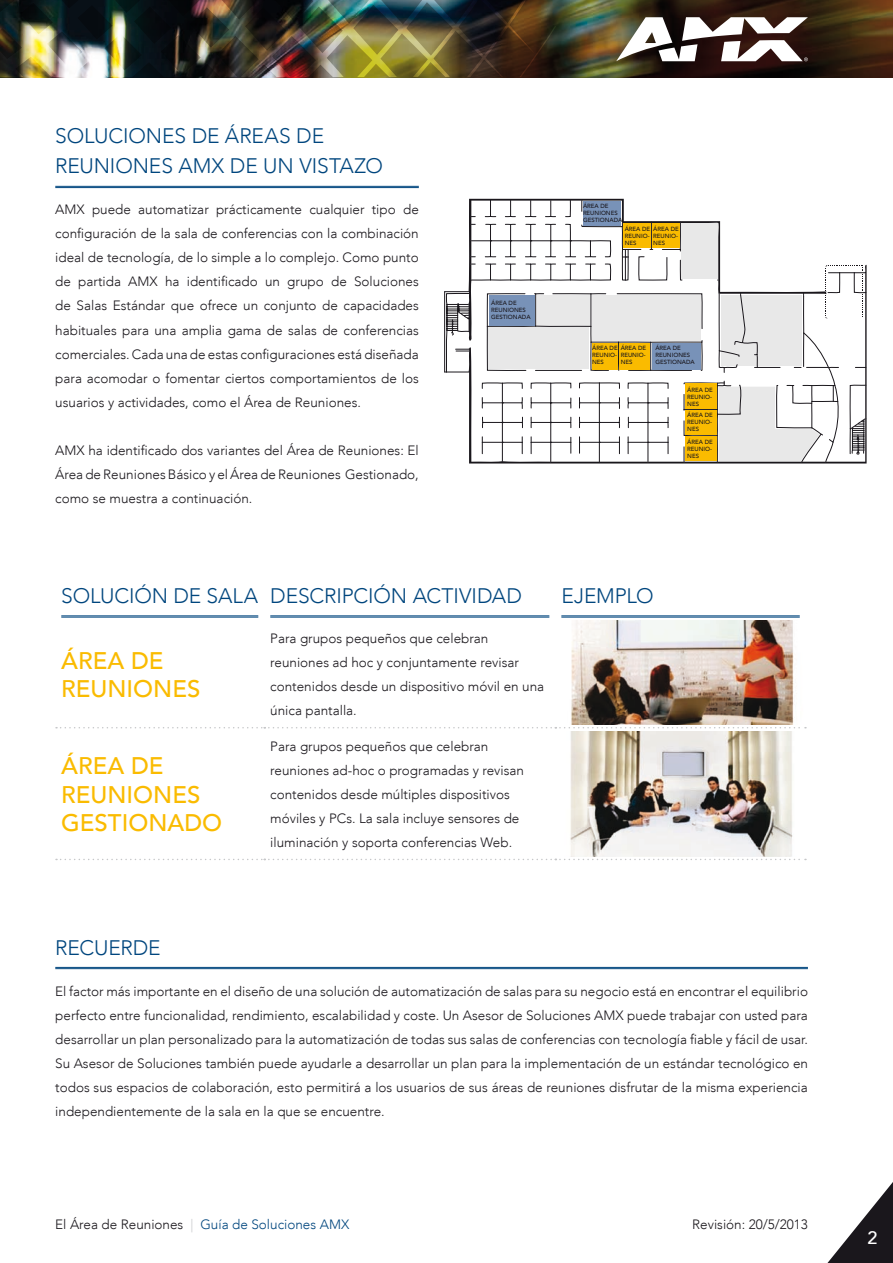
<style>
.page{position:relative;width:893px;height:1263px;background:#fff}
.page>*{position:absolute;margin:0;border:0;box-sizing:border-box;transform-origin:0 0}
.t1{font:500 24px/28.8px "Avenir LT";color:#fabb00}
.t2{font:300 21px/30px "Avenir LT";letter-spacing:-.005em;color:#00467e;text-align:center}
.t3{font:500 18px "Avenir LT";color:#fff}
.t4{font:300 13.5px/24px "Avenir LT";color:#1a171c;text-align:justify}
.t5{font:300 13.5px "Avenir LT";color:#00467e}
.t6{font:500 6px/7.2px "Avenir LT";color:#1a171c}
.s1{color:#1a171c}
.s2{color:#c6c7c9}
</style>
<div class="page">
<img style="left:556px;top:0;width:336px;height:77px">
<img style="left:0;top:0;width:556px;height:77px">
<svg style="left:616px;top:17px;width:192px;height:44px"></svg>
<svg style="left:827px;top:1182px;width:66px;height:81px"></svg>
<svg style="left:892px;top:0;width:1px;height:77px"></svg>
<hr style="left:55px;top:186px;width:364px;height:1px;background:#00467e">
<hr style="left:55px;top:187px;width:364px;height:1px;background:#00467e">
<svg style="left:56px;top:727px;width:750px;height:1px"></svg>
<svg style="left:56px;top:859px;width:750px;height:1px"></svg>
<hr style="left:61px;top:616px;width:197px;height:1px;background:#00467e">
<hr style="left:61px;top:617px;width:197px;height:1px;background:#00467e">
<hr style="left:270px;top:616px;width:279px;height:1px;background:#00467e">
<hr style="left:270px;top:617px;width:279px;height:1px;background:#00467e">
<hr style="left:561px;top:616px;width:239px;height:1px;background:#00467e">
<hr style="left:561px;top:617px;width:239px;height:1px;background:#00467e">
<hr style="left:444px;top:292px;width:1px;height:80px;background:#1a171c">
<svg style="left:445px;top:199px;width:422px;height:264px"></svg>
<img style="left:571px;top:620px;width:223px;height:105px">
<img style="left:570px;top:731px;width:223px;height:125px">
<hr style="left:55px;top:967px;width:753px;height:1px;background:#00467e">
<hr style="left:55px;top:968px;width:753px;height:1px;background:#00467e">
<h2 class="t2" style="left:55px;top:121px;width:327px">CIONES DE áreas de<br>reuni on es AMX DE U N VISTAZO</h2>
<p class="t4" style="left:55px;top:198px;width:365px">AMX puede automatizar prácticamente cualquier tipo de configuración de la sala de conferencias con la combinación ideal de tecnología, de lo simple a lo complejo. Como punto de partida AMX ha identificado un grupo de Soluciones de Salas Estándar que ofrece un conjunto de capacidades habituales para una amplia gama de salas de conferencias comerciales. Cada una de estas configuraciones está diseñada para acomodar o fomentar ciertos comportamientos de los usuarios y actividades, como el Área de Reuniones.</p>
<p class="t4" style="left:55px;top:438px;width:365px">AMX ha identificado dos variantes del Área de Reuniones: El Área de Reuniones Básico y el Área de Reuniones Gestionado, como se muestra a continuación.</p>
<h2 class="t2" style="left:55px;top:121px;width:14px">SOLU</h2>
<p class="t6" style="left:491px;top:299px;width:9px">ÁREA</p>
<p class="t6" style="left:509px;top:299px;width:5px">DE</p>
<p class="t6" style="left:491px;top:306px;width:10px">REUNIONES<br>GESTIONADA</p>
<p class="t6" style="left:583px;top:202px;width:9px">ÁREA</p>
<p class="t6" style="left:600px;top:202px;width:5px">DE</p>
<p class="t6" style="left:583px;top:209px;width:10px">REUNIONES<br>GESTIONADA</p>
<p class="t6" style="left:625px;top:225px;width:9px">ÁREA</p>
<p class="t6" style="left:642px;top:225px;width:5px">DE</p>
<p class="t6" style="left:625px;top:232px;width:5px">REUNIO</p>
<p class="t6" style="left:648px;top:232px;width:3px">-</p>
<p class="t6" style="left:625px;top:239px;width:5px">NES</p>
<p class="t6" style="left:653px;top:225px;width:9px">ÁREA</p>
<p class="t6" style="left:671px;top:225px;width:5px">DE</p>
<p class="t6" style="left:653px;top:232px;width:5px">REUNIO</p>
<p class="t6" style="left:676px;top:232px;width:3px">-</p>
<p class="t6" style="left:653px;top:239px;width:5px">NES</p>
<p class="t6" style="left:592px;top:344px;width:9px">ÁREA</p>
<p class="t6" style="left:610px;top:344px;width:5px">DE</p>
<p class="t6" style="left:592px;top:352px;width:5px">REUNIO</p>
<p class="t6" style="left:615px;top:352px;width:3px">-</p>
<p class="t6" style="left:592px;top:359px;width:5px">NES</p>
<p class="t6" style="left:621px;top:344px;width:9px">ÁREA</p>
<p class="t6" style="left:638px;top:344px;width:5px">DE</p>
<p class="t6" style="left:621px;top:352px;width:5px">REUNIO</p>
<p class="t6" style="left:644px;top:352px;width:3px">-</p>
<p class="t6" style="left:621px;top:359px;width:5px">NES</p>
<p class="t6" style="left:655px;top:344px;width:9px">ÁREA</p>
<p class="t6" style="left:673px;top:344px;width:5px">DE</p>
<p class="t6" style="left:655px;top:352px;width:10px">REUNIONES<br>GESTIONADA</p>
<p class="t6" style="left:687px;top:386px;width:9px">ÁREA</p>
<p class="t6" style="left:705px;top:386px;width:5px">DE</p>
<p class="t6" style="left:687px;top:393px;width:5px">REUNIO</p>
<p class="t6" style="left:710px;top:393px;width:3px">-</p>
<p class="t6" style="left:687px;top:398px;width:9px;line-height:10.9px">NES<br>ÁREA</p>
<p class="t6" style="left:705px;top:411px;width:5px">DE</p>
<p class="t6" style="left:687px;top:418px;width:5px">REUNIO</p>
<p class="t6" style="left:710px;top:418px;width:3px">-</p>
<p class="t6" style="left:687px;top:423px;width:9px;line-height:12.5px">NES<br>ÁREA</p>
<p class="t6" style="left:705px;top:438px;width:5px">DE</p>
<p class="t6" style="left:687px;top:445px;width:5px">REUNIO</p>
<p class="t6" style="left:710px;top:445px;width:3px">-</p>
<p class="t6" style="left:687px;top:452px;width:5px">NES</p>
<h2 class="t2" style="left:61px;top:581px;width:260px">Solución de Sala Descripci</h2>
<h2 class="t2" style="left:374px;top:581px;width:64px">ón Activi</h2>
<h2 class="t2" style="left:477px;top:581px;width:46px">dad</h2>
<h2 class="t2" style="left:561px;top:581px;width:94px">Ejemplo</h2>
<h1 class="t1" style="left:61px;top:646px;width:141px">ÁREA DE<br>REUNIONES</h1>
<p class="t4" style="left:270px;top:626px;width:275px;text-align:left">Para grupos pequeños que celebran reuniones ad hoc y conjuntamente revisar contenidos desde un dispositivo móvil en una única pantalla.</p>
<h1 class="t1" style="left:61px;top:752px;width:162px">ÁREA DE<br>REUNIONES<br>GESTIONADO</h1>
<p class="t4" style="left:270px;top:734px;width:255px;text-align:left">Para grupos pequeños que celebran reuniones ad-hoc o programadas y revisan contenidos desde múltiples dispositivos móviles y PCs. La sala incluye sensores de iluminación y soporta conferencias Web.</p>
<h2 class="t2" style="left:55px;top:932px;width:107px">Recuerde</h2>
<p class="t4" style="left:55px;top:979px;width:754px">El factor más importante en el diseño de una solución de automatización de salas para su negocio está en encontrar el equilibrio perfecto entre funcionalidad, rendimiento, escalabilidad y coste. U n Asesor de Soluciones AMX puede trabajar con usted para desarrollar un plan personalizado para la automatización de todas sus salas de conferencias con tecnología fiable y fácil de usar.<br>Su Asesor de Soluciones también puede ayudarle a desarrollar un plan para la implementación de un estándar tecnológico en todos sus espacios de colaboración, esto permitirá a los usuarios de sus áreas de reuniones disfrutar de la misma experiencia independientemente de la sala en la que se encuentre.</p>
<p class="t5" style="left:55px;top:1217px;width:295px"><span class="s1">El Área de Reuniones</span> <span class="s2">|</span> Guía de Soluciones AMX</p>
<p class="t4" style="left:692px;top:1213px;width:117px">Revisión: 20/5/2013</p>
<h3 class="t3" style="left:867px;top:1227px;width:12px">2</h3>
</div>
